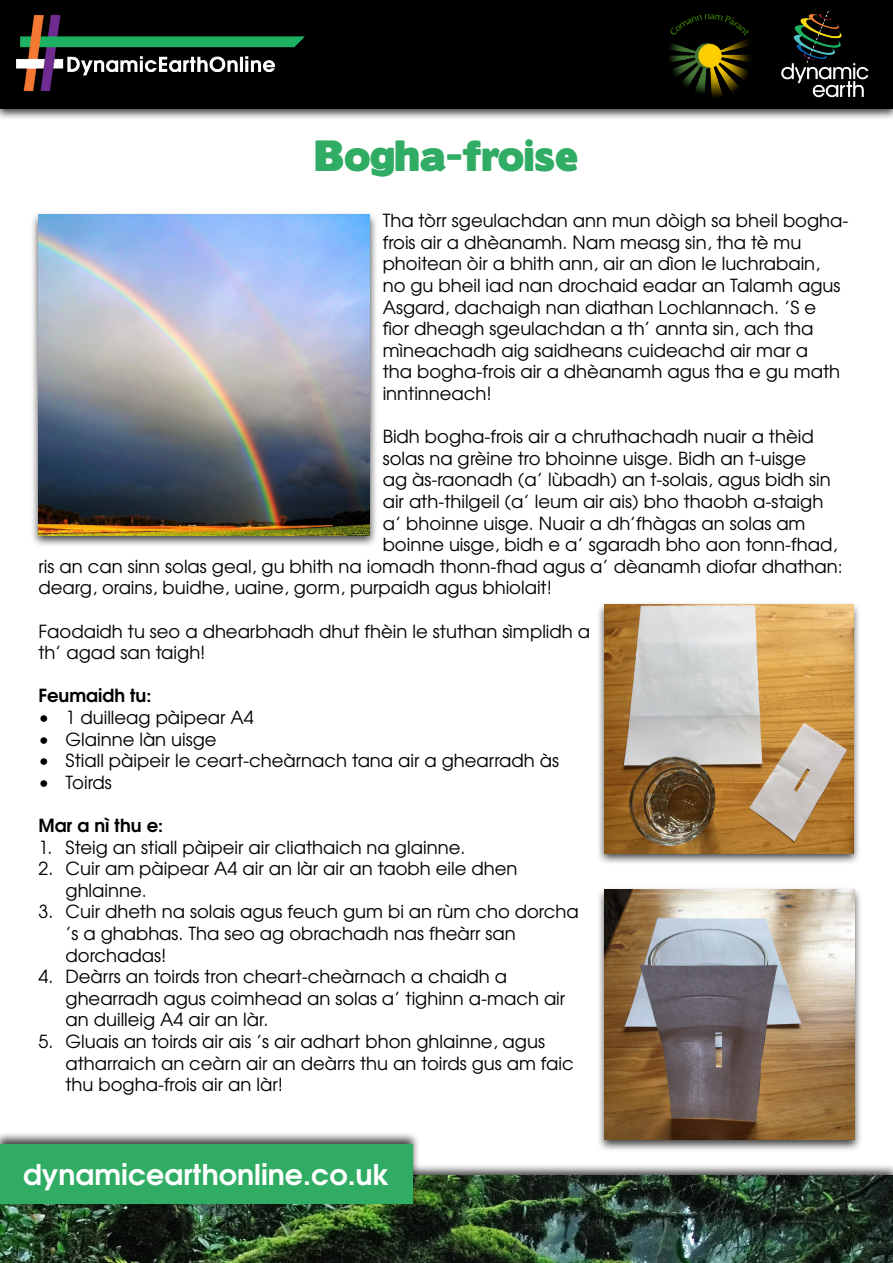
<style>
.page{position:relative;width:893px;height:1263px;background:#fff}
.page>*{position:absolute;margin:0;border:0;box-sizing:border-box;transform-origin:0 0}
.t1{font:39px "Boris Black Bloxx";color:#30ac64}
.t2{font:700 28.5px "Te X Gyre Adventor";color:#fff}
.t3{font:18px/21.6px "Te X Gyre Adventor";color:#000}
.t4{font:700 18px "Te X Gyre Adventor";color:#000}
</style>
<div class="page">
<div style="left:0;top:0;width:893px;height:121px;background:#000;opacity:.75"></div>
<div style="left:0;top:0;width:893px;height:108px;background:#000"></div>
<div style="left:0;top:1163px;width:893px;height:100px;background:#000;opacity:.75"></div>
<img style="left:0;top:1176px;width:893px;height:87px">
<img style="left:16px;top:14px;width:289px;height:78px">
<img style="left:781px;top:10px;width:88px;height:88px">
<div style="left:0;top:1131px;width:421px;height:76px;background:#000;opacity:.75"></div>
<div style="left:0;top:1144px;width:412px;height:59px;background:#30ac64"></div>
<img style="left:669px;top:14px;width:82px;height:83px">
<div style="left:30px;top:211px;width:348px;height:337px;background:#000;opacity:.75"></div>
<img style="left:38px;top:215px;width:332px;height:320px">
<div style="left:596px;top:601px;width:265px;height:265px;background:#000;opacity:.75"></div>
<img style="left:605px;top:605px;width:248px;height:248px">
<div style="left:597px;top:886px;width:266px;height:266px;background:#000;opacity:.75"></div>
<img style="left:605px;top:890px;width:250px;height:250px">
<h1 class="t1" style="left:315px;top:126px;width:265px">Bogha-froise</h1>
<p class="t3" style="left:383px;top:209px;width:467px">Tha tòrr sgeulachdan ann mun dòigh sa bheil bogha&shy;frois air a dhèanamh. Nam measg sin, tha tè mu phoitean òir a bhith ann, air an dìon le luchrabain,<br>no gu bheil iad nan drochaid eadar an Talamh agus Asgard, dachaigh nan diathan Lochlannach. ’S e<br>fìor dheagh sgeulachdan a th’ annta sin, ach tha mìneachadh aig saidheans cuideachd air mar a<br>tha bogha-frois air a dhèanamh agus tha e gu math inntinneach!</p>
<p class="t3" style="left:383px;top:425px;width:432px">Bidh bogha-frois air a chruthachadh nuair a thèid</p>
<p class="t3" style="left:383px;top:446px;width:425px">solas na grèine tro bhoinne uisge. Bidh an t-uisge</p>
<p class="t3" style="left:383px;top:468px;width:450px">ag às-raonadh (a’ lùbadh) an t-solais, agus bidh sin</p>
<p class="t3" style="left:383px;top:489px;width:442px">air ath-thilgeil (a’ leum air ais) bho thaobh a-staigh</p>
<p class="t3" style="left:383px;top:511px;width:424px">a’ bhoinne uisge. Nuair a dh’fhàgas an solas am</p>
<p class="t3" style="left:383px;top:533px;width:456px">boinne uisge, bidh e a’ sgaradh bho aon tonn-fhad,</p>
<p class="t3" style="left:39px;top:554px;width:806px">ris an can sinn solas geal, gu bhith na iomadh thonn-fhad agus a’ dèanamh diofar dhathan:</p>
<p class="t3" style="left:39px;top:576px;width:515px">dearg, orains, buidhe, uaine, gorm, purpaidh agus bhiolait!</p>
<p class="t3" style="left:39px;top:619px;width:553px">Faodaidh tu seo a dhearbhadh dhut fhèin le stuthan sìmplidh a th’ agad san taigh!</p>
<p class="t4" style="left:39px;top:680px;width:114px">Feumaidh tu:</p>
<p class="t3" style="left:39px;top:705px;width:217px">• 1 duilleag pàipear A4</p>
<p class="t3" style="left:39px;top:727px;width:180px">• Glainne làn uisge</p>
<p class="t3" style="left:39px;top:749px;width:522px">• Stiall pàipeir le ceart-cheàrnach tana air a ghearradh às</p>
<p class="t3" style="left:39px;top:770px;width:75px">• Toirds</p>
<p class="t4" style="left:39px;top:810px;width:126px">Mar a nì thu e:</p>
<p class="t3" style="left:39px;top:835px;width:428px">1. Steig an stiall pàipeir air cliathaich na glainne.</p>
<p class="t3" style="left:66px;top:857px;width:453px;text-indent:-27px">2. Cuir am pàipear A4 air an làr air an taobh eile dhen ghlainne.</p>
<p class="t3" style="left:66px;top:900px;width:515px;text-indent:-27px">3. Cuir dheth na solais agus feuch gum bi an rùm cho dorcha ’s a ghabhas. Tha seo ag obrachadh nas fheàrr san dorchadas!</p>
<p class="t3" style="left:66px;top:965px;width:501px;text-indent:-27px">4. Deàrrs an toirds tron cheart-cheàrnach a chaidh a ghearradh agus coimhead an solas a’ tighinn a-mach air an duilleig A4 air an làr.</p>
<p class="t3" style="left:66px;top:1029px;width:510px;text-indent:-27px">5. Gluais an toirds air ais ’s air adhart bhon ghlainne, agus atharraich an ceàrn air an deàrrs thu an toirds gus am faic thu bogha-frois air an làr!</p>
<h2 class="t2" style="left:23px;top:1150px;width:368px">dynamicearthonline.co.uk</h2>
</div>
